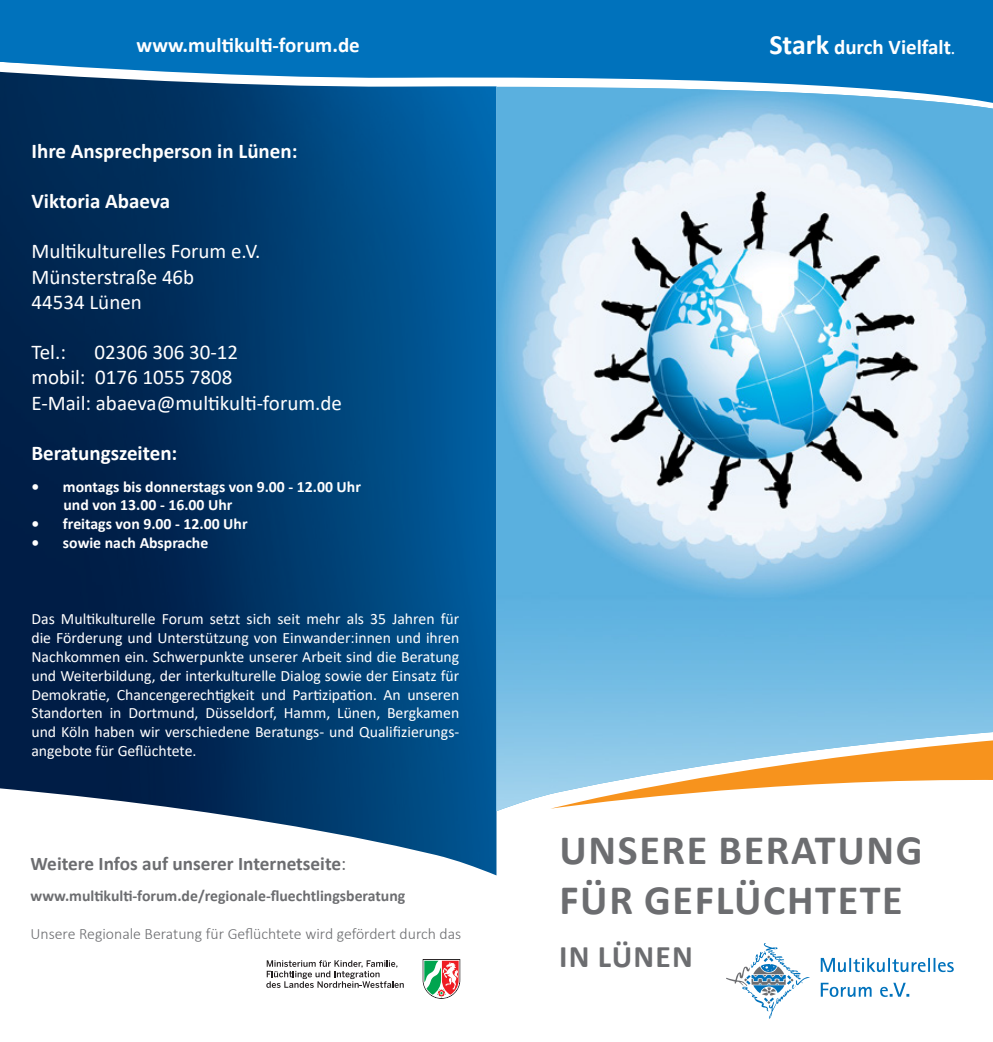
<style>
.page{position:relative;width:993px;height:1042px;background:#fff}
.page>*{position:absolute;margin:0;border:0;box-sizing:border-box;transform-origin:0 0}
.t1{font:700 42px/50.4px "Calibri";letter-spacing:.04em;color:#6c6d70}
.t2{font:700 31.5px "Calibri";letter-spacing:.04em;color:#6c6d70}
.t3{font:21px "Calibri";color:#fff}
.t4{font:700 21px "Calibri";color:#fff}
.t5{font:700 19.25px "Calibri";color:#6c6d70}
.t6{font:15.75px/18.9px "Calibri";color:#fff;text-align:justify}
.t7{font:700 15.75px "Calibri";color:#fff}
.t8{font:300 15.75px "Calibri";color:#6c6d70}
.t9{font:700 15.75px "Calibri";color:#6c6d70}
.s1{font-size:28px}
.s2{font-family:"Adobe Arabic"}
.s3{font-weight:400}
</style>
<div class="page">
<div style="left:0;top:0;width:992px;height:87px;background:#0072bc"></div>
<img style="left:0;top:72px;width:496px;height:803px">
<img style="left:496px;top:88px;width:496px;height:723px">
<svg style="left:726px;top:943px;width:83px;height:76px"></svg>
<svg style="left:820px;top:958px;width:133px;height:14px"></svg>
<svg style="left:820px;top:983px;width:89px;height:14px"></svg>
<svg style="left:422px;top:959px;width:38px;height:40px"></svg>
<svg style="left:266px;top:960px;width:137px;height:28px"></svg>
<p class="t4" style="left:136px;top:30px;width:225px">www.multikulti-forum.de</p>
<p class="t4" style="left:769px;top:32px;width:187px"><span class="s1">Stark</span> durch Vielfalt<span class="s2">.</span></p>
<p class="t4" style="left:31px;top:136px;width:267px">Ihre Ansprechperson in Lünen:</p>
<p class="t4" style="left:31px;top:186px;width:140px">Viktoria Abaeva</p>
<p class="t3" style="left:31px;top:237px;width:230px">Multikulturelles Forum e.V.</p>
<p class="t3" style="left:31px;top:262px;width:164px">Münsterstraße 46b</p>
<p class="t3" style="left:31px;top:287px;width:112px">44534 Lünen</p>
<p class="t3" style="left:31px;top:338px;width:36px">Tel.:</p>
<p class="t3" style="left:94px;top:338px;width:145px">02306 306 30-12</p>
<p class="t3" style="left:31px;top:363px;width:202px">mobil: 0176 1055 7808</p>
<p class="t3" style="left:31px;top:388px;width:312px">E-Mail: abaeva@multikulti-forum.de</p>
<p class="t4" style="left:31px;top:438px;width:147px">Beratungszeiten:</p>
<p class="t7" style="left:31px;top:475px;width:331px">• montags bis donnerstags von 9.00 - 12.00 Uhr</p>
<p class="t7" style="left:63px;top:494px;width:170px">und von 13.00 - 16.00 Uhr</p>
<p class="t7" style="left:31px;top:513px;width:218px">• freitags von 9.00 - 12.00 Uhr</p>
<p class="t7" style="left:31px;top:532px;width:178px">• sowie nach Absprache</p>
<p class="t6" style="left:31px;top:609px;width:429px">Das Multikulturelle Forum setzt sich seit mehr als 35 Jahren für die Förderung und Unterstützung von Einwander:innen und ihren Nachkommen ein. Schwerpunkte unserer Arbeit sind die Beratung und Weiterbildung, der interkulturelle Dialog sowie der Einsatz für Demokratie, Chancengerechtigkeit und Partizipation. An unseren Standorten in Dortmund, Düsseldorf, Hamm, Lünen, Bergkamen und Köln haben wir verschiedene Beratungs- und Qualifizierungs&shy;angebote für Geflüchtete.</p>
<p class="t5" style="left:31px;top:849px;width:317px">Weitere Infos auf unserer Internetseite<span class="s3">:</span></p>
<p class="t9" style="left:31px;top:884px;width:376px">www.multikulti-forum.de/regionale-fluechtlingsberatung</p>
<p class="t8" style="left:31px;top:924px;width:432px">Unsere Regionale Beratung für Geflüchtete wird gefördert durch das</p>
<p class="t1" style="left:559px;top:824px;width:364px">UNSERE BERATUNG<br>FÜR GEFLÜCHTETE</p>
<p class="t2" style="left:559px;top:934px;width:135px">IN LÜNEN</p>
</div>
